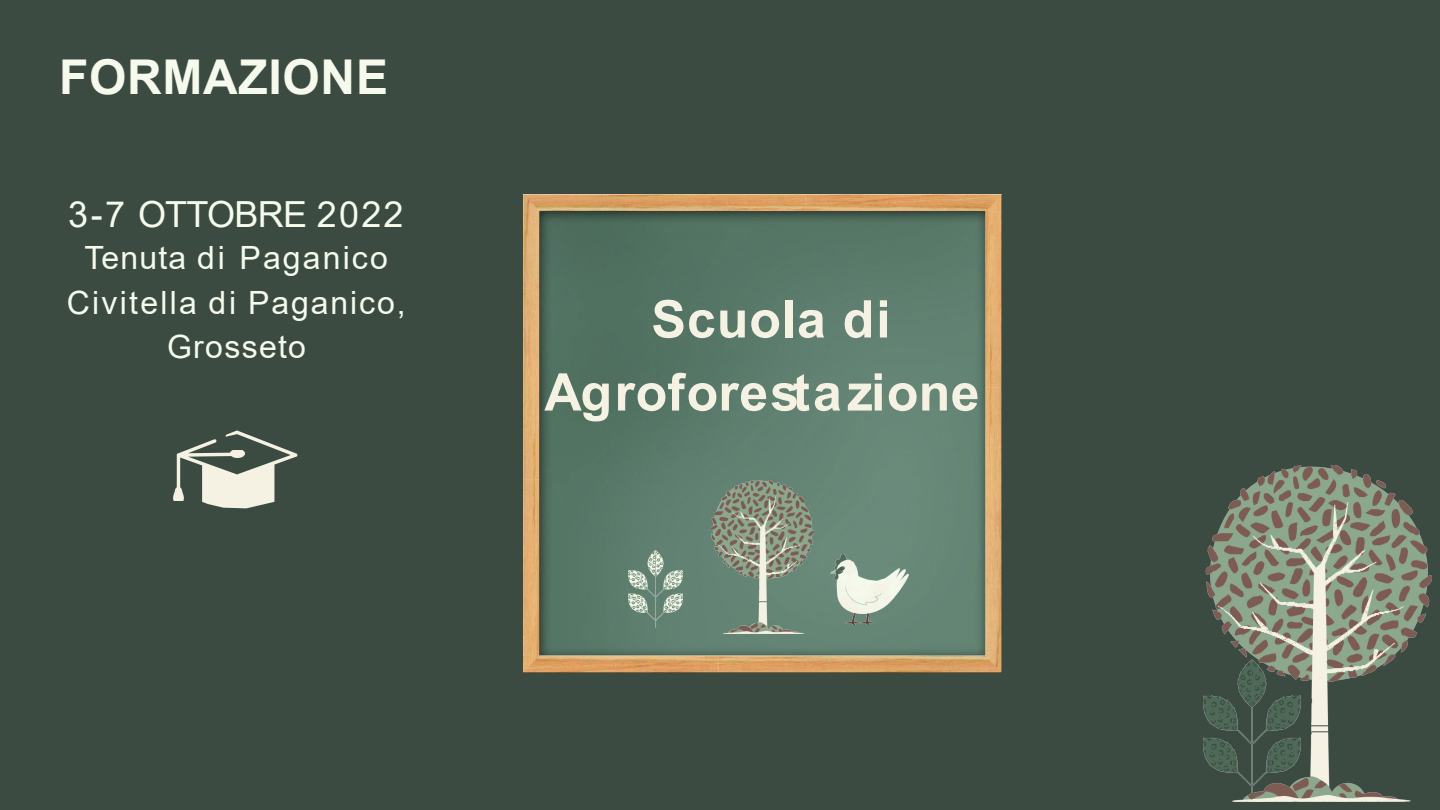
<style>
.page{position:relative;width:1440px;height:810px;background:#3b4b41}
.page>*{position:absolute;margin:0;border:0;box-sizing:border-box;transform-origin:0 0}
.t1{font:700 52px/73.1px "Arial";letter-spacing:.015em;color:#f5f2e4;text-align:center}
.t2{font:700 48px "Arial";letter-spacing:.015em;color:#f5faec}
.t3{font:36px "Arial";letter-spacing:-.02em;color:#f5faec}
.t4{font:32px/44.2px "Arial";letter-spacing:.06em;color:#f5faec;text-align:center}
</style>
<div class="page">
<img style="left:523px;top:194px;width:479px;height:479px">
<img style="left:628px;top:550px;width:54px;height:78px">
<img style="left:711px;top:481px;width:103px;height:153px">
<img style="left:831px;top:555px;width:77px;height:70px">
<img style="left:1203px;top:466px;width:228px;height:336px">
<svg style="left:173px;top:431px;width:124px;height:77px"></svg>
<img style="left:230px;top:450px;width:14px;height:8px">
<h2 class="t2" style="left:59px;top:43px;width:330px">FORMAZIONE</h2>
<p class="t3" style="left:68px;top:190px;width:337px">3-7 OTTOBRE 2022</p>
<p class="t4" style="left:67px;top:236px;width:341px">Tenuta di Paganico<br>Civitella di Paganico,<br>Grosseto</p>
<p class="t1" style="left:544px;top:283px;width:437px">Scuola di<br>Agroforestazione</p>
</div>
